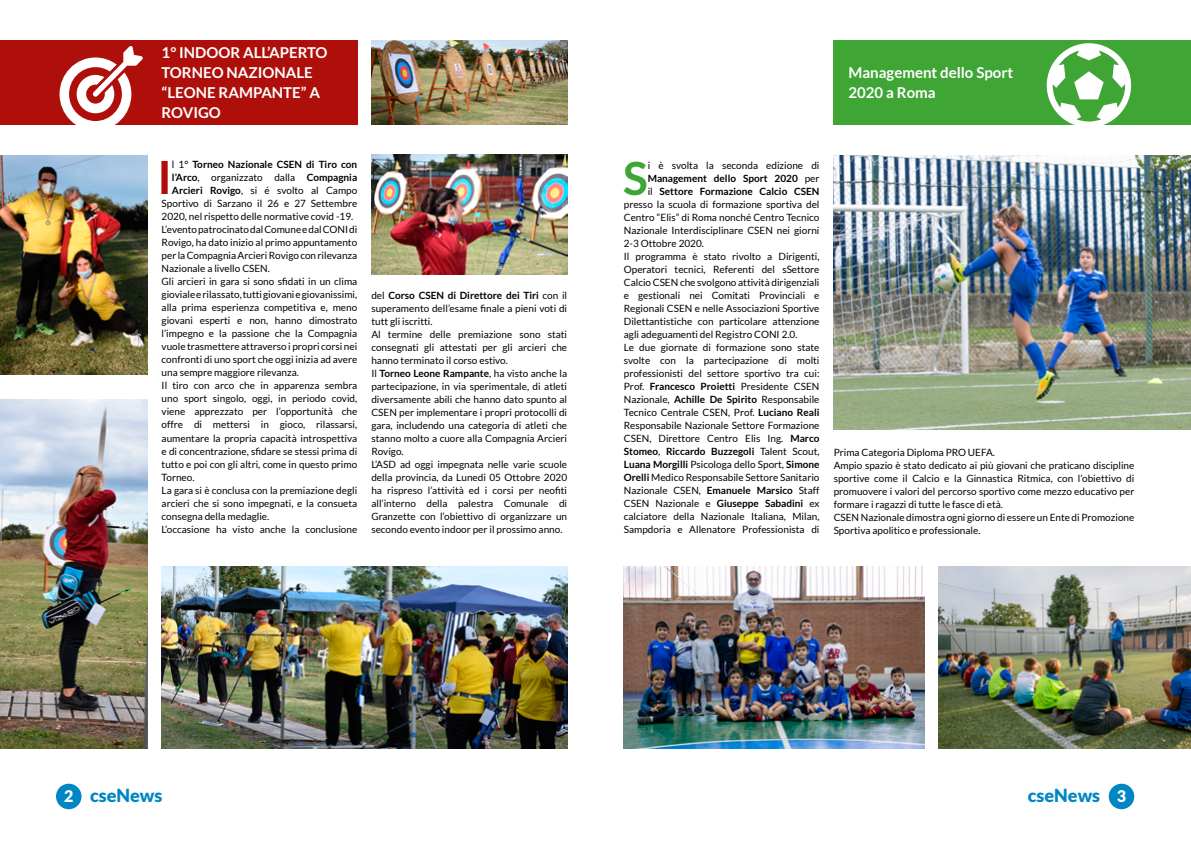
<style>
.page{position:relative;width:1191px;height:842px;background:#fff}
.page>*{position:absolute;margin:0;border:0;box-sizing:border-box;transform-origin:0 0}
.t1{font:700 46px "Lato";color:#ae0f0a}
.t2{font:700 46px "Lato";color:#3fa535}
.t3{font:900 18px "Lato";color:#0087c3}
.t4{font:700 15px/20px "Lato";color:#fff}
.t5{font:10px/13px "Lato";color:#000}
.t6{font:700 10px "Lato";color:#000}
.s1{font-weight:400}
.s2{font-weight:700}
.s3{font-size:16px;color:#fff}
</style>
<div class="page">
<img style="left:371px;top:40px;width:196px;height:85px">
<div style="left:0;top:40px;width:357px;height:85px;background:#ae0f0a"></div>
<img style="left:162px;top:567px;width:405px;height:181px">
<img style="left:833px;top:156px;width:358px;height:273px">
<img style="left:371px;top:155px;width:196px;height:120px">
<img style="left:0;top:156px;width:147px;height:218px">
<img style="left:0;top:399px;width:147px;height:349px">
<svg style="left:60px;top:46px;width:83px;height:79px"></svg>
<img style="left:624px;top:567px;width:300px;height:181px">
<img style="left:938px;top:567px;width:253px;height:181px">
<div style="left:833px;top:40px;width:358px;height:85px;background:#3fa535"></div>
<svg style="left:1046px;top:43px;width:85px;height:82px"></svg>
<div style="left:56px;top:784px;width:25px;height:25px;background:#0087c3;border-radius:50%"></div>
<div style="left:1108px;top:784px;width:26px;height:25px;background:#0087c3;border-radius:50%"></div>
<h3 class="t4" style="left:162px;top:43px;width:167px">1° INDOOR ALL’APERTO<br>TORNEO NAZIONALE “LEONE RAMPANTE” A<br>ROVIGO</h3>
<h1 class="t1" style="left:157px;top:151px;width:16px">I</h1>
<p class="t6" style="left:172px;top:159px;width:187px"><span class="s1">l 1°</span> Torneo Nazionale CSEN di Tiro con</p>
<p class="t5" style="left:172px;top:171px;width:187px"><span class="s2">l’Arco</span>, organizzato dalla <span class="s2">Compagnia</span></p>
<p class="t5" style="left:172px;top:184px;width:187px"><span class="s2">Arcieri Rovigo</span>, si é svolto al Campo</p>
<p class="t5" style="left:162px;top:197px;width:197px">Sportivo di Sarzano il 26 e 27 Settembre</p>
<p class="t5" style="left:162px;top:210px;width:193px">2020, nel rispetto delle normative covid -19.</p>
<p class="t5" style="left:162px;top:223px;width:197px">L’evento patrocinato dal Comune e dal CONI di</p>
<p class="t5" style="left:162px;top:236px;width:197px">Rovigo, ha dato inizio al primo appuntamento</p>
<p class="t5" style="left:162px;top:249px;width:197px">per la Compagnia Arcieri Rovigo con rilevanza</p>
<p class="t5" style="left:162px;top:262px;width:110px">Nazionale a livello CSEN.</p>
<p class="t5" style="left:162px;top:275px;width:197px">Gli arcieri in gara si sono sfidati in un clima</p>
<p class="t5" style="left:162px;top:288px;width:197px">gioviale e rilassato, tutti giovani e giovanissimi,</p>
<p class="t5" style="left:162px;top:301px;width:197px">alla prima esperienza competitiva e, meno</p>
<p class="t5" style="left:162px;top:314px;width:197px">giovani esperti e non, hanno dimostrato</p>
<p class="t5" style="left:162px;top:327px;width:197px">l’impegno e la passione che la Compagnia</p>
<p class="t5" style="left:162px;top:340px;width:197px">vuole trasmettere attraverso i propri corsi nei</p>
<p class="t5" style="left:162px;top:353px;width:197px">confronti di uno sport che oggi inizia ad avere</p>
<p class="t5" style="left:162px;top:366px;width:139px">una sempre maggiore rilevanza.</p>
<p class="t5" style="left:162px;top:379px;width:197px">Il tiro con arco che in apparenza sembra</p>
<p class="t5" style="left:162px;top:392px;width:197px">uno sport singolo, oggi, in periodo covid,</p>
<p class="t5" style="left:162px;top:405px;width:197px">viene apprezzato per l’opportunità che</p>
<p class="t5" style="left:162px;top:418px;width:197px">offre di mettersi in gioco, rilassarsi,</p>
<p class="t5" style="left:162px;top:431px;width:197px">aumentare la propria capacità introspettiva</p>
<p class="t5" style="left:162px;top:444px;width:197px">e di concentrazione, sfidare se stessi prima di</p>
<p class="t5" style="left:162px;top:457px;width:197px">tutto e poi con gli altri, come in questo primo</p>
<p class="t5" style="left:162px;top:470px;width:34px">Torneo.</p>
<p class="t5" style="left:162px;top:483px;width:197px">La gara si è conclusa con la premiazione degli</p>
<p class="t5" style="left:162px;top:496px;width:197px">arcieri che si sono impegnati, e la consueta</p>
<p class="t5" style="left:162px;top:509px;width:109px">consegna della medaglie.</p>
<p class="t5" style="left:162px;top:522px;width:197px">L’occasione ha visto anche la conclusione</p>
<p class="t5" style="left:371px;top:289px;width:197px">del <span class="s2">Corso CSEN di Direttore dei Tiri</span> con il superamento dell’esame finale a pieni voti di tutt gli iscritti.<br>Al termine delle premiazione sono stati consegnati gli attestati per gli arcieri che hanno terminato il corso estivo.<br>Il <span class="s2">Torneo Leone Rampante</span>, ha visto anche la partecipazione, in via sperimentale, di atleti diversamente abili che hanno dato spunto al CSEN per implementare i propri protocolli di gara, includendo una categoria di atleti che stanno molto a cuore alla Compagnia Arcieri Rovigo.<br>L’ASD ad oggi impegnata nelle varie scuole della provincia, da Lunedi 05 Ottobre 2020 ha rispreso l’attività ed i corsi per neofiti all’interno della palestra Comunale di Granzette con l’obiettivo di organizzare un secondo evento indoor per il prossimo anno.</p>
<h3 class="t4" style="left:848px;top:63px;width:166px">Management dello Sport<br>2020 a Roma</h3>
<h1 class="t2" style="left:623px;top:152px;width:26px">S</h1>
<p class="t5" style="left:647px;top:159px;width:173px">i è svolta la seconda edizione di</p>
<p class="t6" style="left:647px;top:173px;width:173px">Management dello Sport 2020 <span class="s1">per</span></p>
<p class="t6" style="left:647px;top:186px;width:173px"><span class="s1">il</span> Settore Formazione Calcio CSEN</p>
<p class="t5" style="left:624px;top:198px;width:197px">presso la scuola di formazione sportiva del</p>
<p class="t5" style="left:624px;top:211px;width:197px">Centro “Elis” di Roma nonché Centro Tecnico</p>
<p class="t5" style="left:624px;top:224px;width:197px">Nazionale Interdisciplinare CSEN nei giorni</p>
<p class="t5" style="left:624px;top:237px;width:82px">2-3 Ottobre 2020.</p>
<p class="t5" style="left:624px;top:250px;width:197px">Il programma è stato rivolto a Dirigenti,</p>
<p class="t5" style="left:624px;top:263px;width:197px">Operatori tecnici, Referenti del sSettore</p>
<p class="t5" style="left:624px;top:276px;width:197px">Calcio CSEN che svolgono attività dirigenziali</p>
<p class="t5" style="left:624px;top:289px;width:197px">e gestionali nei Comitati Provinciali e</p>
<p class="t5" style="left:624px;top:302px;width:197px">Regionali CSEN e nelle Associazioni Sportive</p>
<p class="t5" style="left:624px;top:315px;width:197px">Dilettantistiche con particolare attenzione</p>
<p class="t5" style="left:624px;top:328px;width:175px">agli adeguamenti del Registro CONI 2.0.</p>
<p class="t5" style="left:624px;top:341px;width:197px">Le due giornate di formazione sono state</p>
<p class="t5" style="left:624px;top:354px;width:197px">svolte con la partecipazione di molti</p>
<p class="t5" style="left:624px;top:367px;width:197px">professionisti del settore sportivo tra cui:</p>
<p class="t5" style="left:624px;top:380px;width:197px">Prof. <span class="s2">Francesco Proietti</span> Presidente CSEN</p>
<p class="t5" style="left:624px;top:393px;width:197px">Nazionale, <span class="s2">Achille De Spirito</span> Responsabile</p>
<p class="t5" style="left:624px;top:406px;width:197px">Tecnico Centrale CSEN, Prof. <span class="s2">Luciano Reali</span></p>
<p class="t5" style="left:624px;top:419px;width:197px">Responsabile Nazionale Settore Formazione</p>
<p class="t5" style="left:624px;top:432px;width:197px">CSEN, Direttore Centro Elis Ing. <span class="s2">Marco</span></p>
<p class="t6" style="left:624px;top:446px;width:197px">Stomeo<span class="s1">,</span> Riccardo Buzzegoli <span class="s1">Talent Scout,</span></p>
<p class="t5" style="left:624px;top:458px;width:197px"><span class="s2">Luana Morgilli</span> Psicologa dello Sport, <span class="s2">Simone</span></p>
<p class="t5" style="left:624px;top:471px;width:197px"><span class="s2">Orelli</span> Medico Responsabile Settore Sanitario</p>
<p class="t5" style="left:624px;top:484px;width:197px">Nazionale CSEN, <span class="s2">Emanuele Marsico</span> Staff</p>
<p class="t5" style="left:624px;top:497px;width:197px">CSEN Nazionale e <span class="s2">Giuseppe Sabadini</span> ex</p>
<p class="t5" style="left:624px;top:510px;width:197px">calciatore della Nazionale Italiana, Milan,</p>
<p class="t5" style="left:624px;top:523px;width:197px">Sampdoria e Allenatore Professionista di</p>
<p class="t5" style="left:833px;top:446px;width:302px">Prima Categoria Diploma PRO UEFA.<br>Ampio spazio è stato dedicato ai più giovani che praticano discipline sportive come il Calcio e la Ginnastica Ritmica, con l’obiettivo di promuovere i valori del percorso sportivo come mezzo educativo per formare i ragazzi di tutte le fasce di età.<br>CSEN Nazionale dimostra ogni giorno di essere un Ente di Promozione Sportiva apolitico e professionale.</p>
<h2 class="t3" style="left:64px;top:785px;width:100px"><span class="s3">2</span> cseNews</h2>
<h2 class="t3" style="left:1027px;top:785px;width:100px">cseNews <span class="s3">3</span></h2>
</div>
